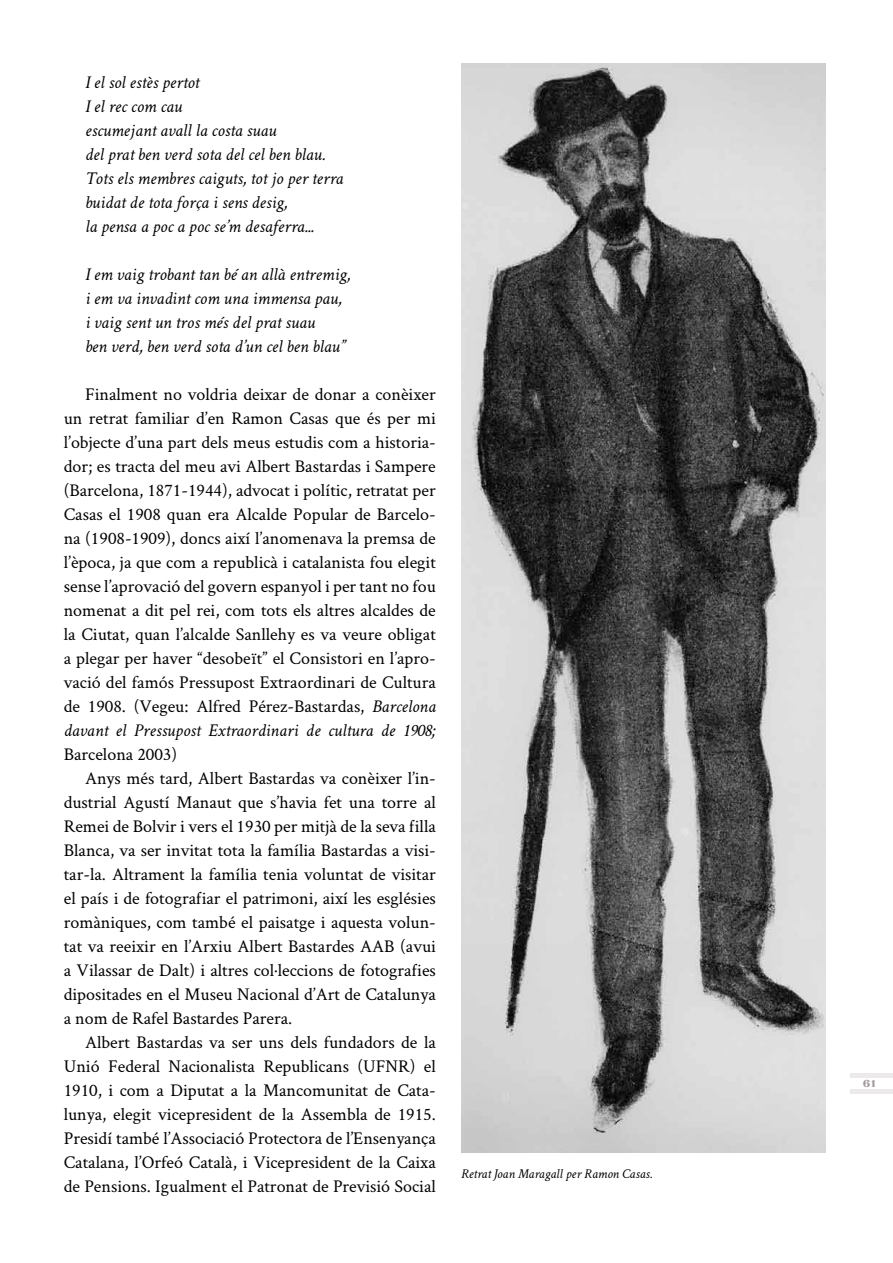
<style>
.page{position:relative;width:893px;height:1263px;background:#fff}
.page>*{position:absolute;margin:0;border:0;box-sizing:border-box;transform-origin:0 0}
.t1{font:18px/24px "Crimson";color:#000;text-align:justify}
.t2{font:italic 18px/24px "Crimson";color:#000}
.t3{font:italic 13.5px "Crimson";color:#000}
.t4{font:10.5px "Titania";color:#a3989a}
.s1{font-style:italic}
</style>
<div class="page">
<hr style="left:850px;top:1073px;width:43px;height:4px;background:#edeaeb">
<hr style="left:850px;top:1089px;width:43px;height:4px;background:#edeaeb">
<img style="left:461px;top:64px;width:364px;height:1089px">
<p class="t2" style="left:85px;top:70px;width:260px">I el sol estès pertot<br>I el rec com cau<br>escumejant avall la costa suau<br>del prat ben verd sota del cel ben blau.<br>Tots els membres caiguts, tot jo per terra buidat de tota força i sens desig,<br>la pensa a poc a poc se’m desaferra...</p>
<p class="t2" style="left:85px;top:262px;width:267px">I em vaig trobant tan bé an allà entremig, i em va invadint com una immensa pau, i vaig sent un tros més del prat suau<br>ben verd, ben verd sota d’un cel ben blau”</p>
<p class="t1" style="left:64px;top:381px;width:374px;text-indent:21px">Finalment no voldria deixar de donar a conèixer un retrat familiar d’en Ramon Casas que és per mi l’objecte d’una part dels meus estudis com a historia&shy;dor; es tracta del meu avi Albert Bastardas i Sampere (Barcelona, 1871-1944), advocat i polític, retratat per Casas el 1908 quan era Alcalde Popular de Barcelo&shy;na (1908-1909), doncs així l’anomenava la premsa de l’època, ja que com a republicà i catalanista fou elegit sense l’aprovació del govern espanyol i per tant no fou nomenat a dit pel rei, com tots els altres alcaldes de la Ciutat, quan l’alcalde Sanllehy es va veure obligat a plegar per haver “desobeït” el Consistori en l’apro&shy;vació del famós Pressupost Extraordinari de Cultura de 1908. (Vegeu: Alfred Pérez-Bastardas, <span class="s1">Barcelona davant el Pressupost Extraordinari de cultura de 1908;</span></p>
<p class="t1" style="left:64px;top:741px;width:115px">Barcelona 2003)</p>
<p class="t1" style="left:85px;top:765px;width:352px">Anys més tard, Albert Bastardas va conèixer l’in-</p>
<p class="t1" style="left:64px;top:789px;width:374px">dustrial Agustí Manaut que s’havia fet una torre al</p>
<p class="t1" style="left:64px;top:813px;width:374px">Remei de Bolvir i vers el 1930 per mitjà de la seva filla</p>
<p class="t1" style="left:64px;top:837px;width:374px">Blanca, va ser invitat tota la família Bastardas a visi-</p>
<p class="t1" style="left:64px;top:861px;width:374px">tar-la. Altrament la família tenia voluntat de visitar</p>
<p class="t1" style="left:64px;top:885px;width:374px">el país i de fotografiar el patrimoni, així les esglésies</p>
<p class="t1" style="left:64px;top:909px;width:374px">romàniques, com també el paisatge i aquesta volun-</p>
<p class="t1" style="left:64px;top:933px;width:374px">tat va reeixir en l’Arxiu Albert Bastardes AAB (avui</p>
<p class="t1" style="left:64px;top:957px;width:374px">a Vilassar de Dalt) i altres col·leccions de fotografies</p>
<p class="t1" style="left:64px;top:981px;width:374px">dipositades en el Museu Nacional d’Art de Catalunya</p>
<p class="t1" style="left:64px;top:1005px;width:230px">a nom de Rafel Bastardes Parera.</p>
<p class="t1" style="left:85px;top:1029px;width:352px">Albert Bastardas va ser uns dels fundadors de la</p>
<p class="t1" style="left:64px;top:1053px;width:374px">Unió Federal Nacionalista Republicans (UFNR) el</p>
<p class="t1" style="left:64px;top:1077px;width:374px">1910, i com a Diputat a la Mancomunitat de Cata-</p>
<p class="t1" style="left:64px;top:1101px;width:374px">lunya, elegit vicepresident de la Assembla de 1915.</p>
<p class="t1" style="left:64px;top:1125px;width:374px">Presidí també l’Associació Protectora de l’Ensenyança</p>
<p class="t1" style="left:64px;top:1149px;width:374px">Catalana, l’Orfeó Català, i Vicepresident de la Caixa</p>
<p class="t1" style="left:64px;top:1173px;width:374px">de Pensions. Igualment el Patronat de Previsió Social</p>
<p class="t3" style="left:461px;top:1165px;width:192px">Retrat Joan Maragall per Ramon Casas.</p>
<p class="t4" style="left:863px;top:1077px;width:15px">61</p>
</div>
